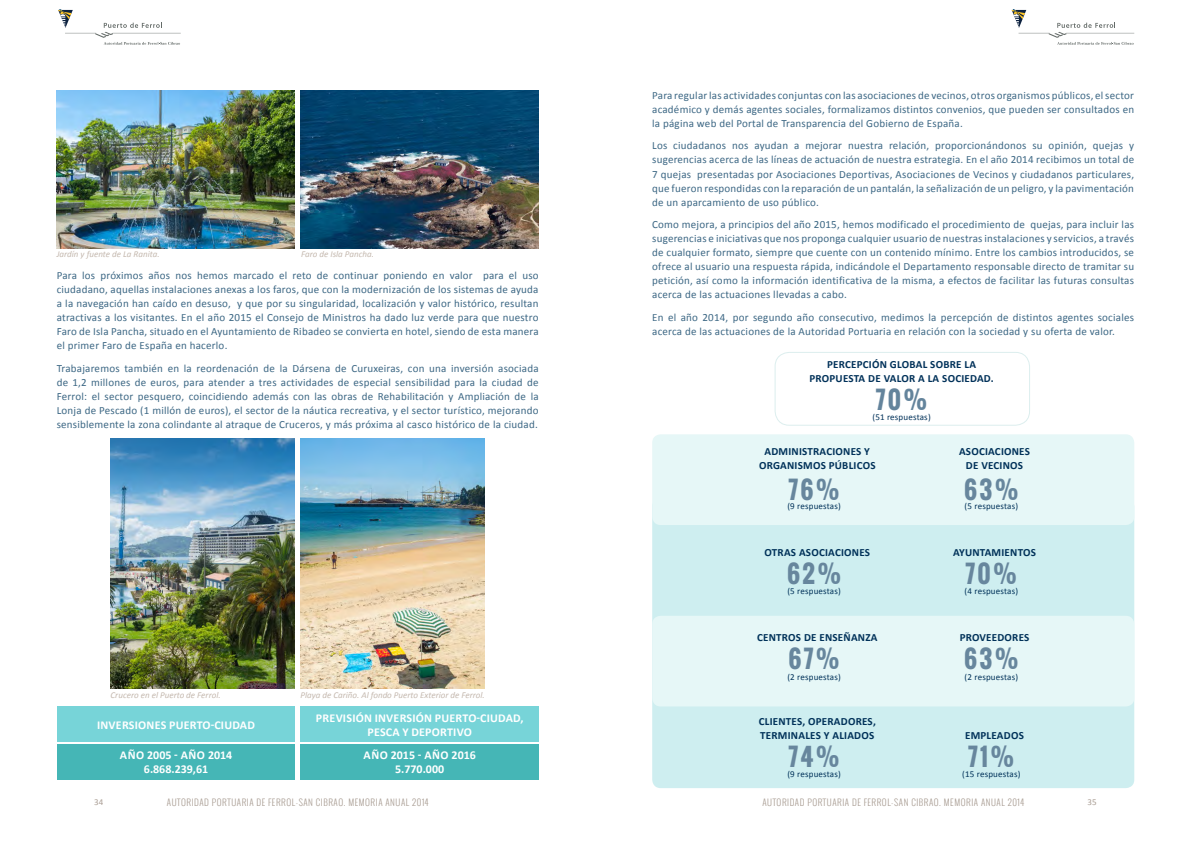
<style>
.page{position:relative;width:1191px;height:842px;background:#fff}
.page>*{position:absolute;margin:0;border:0;box-sizing:border-box;transform-origin:0 0}
.t1{font:700 24px "Oswald";letter-spacing:.1em;color:#67869d}
.t2{font:700 24px "Oswald";color:#64849c}
.t3{font:700 12px/14.4px "Calibri";letter-spacing:.02em;color:#fff}
.t4{font:700 12px/14.4px "Calibri";color:#fff;text-align:center}
.t5{font:11px/14px "Calibri";letter-spacing:.02em;color:#3c6784;text-align:justify}
.t6{font:700 11px/14px "Calibri";letter-spacing:.02em;color:#003159}
.t7{font:9px "Calibri";letter-spacing:.02em;color:#003159}
.t8{font:italic 9px "Calibri";color:#c4b8ae}
.t9{font:300 9px "Oswald";letter-spacing:.06em;color:#a99d93}
.t10{font:9px "Calibri";color:#a99d93}
</style>
<div class="page">
<svg style="left:1011px;top:10px;width:123px;height:35px"></svg>
<svg style="left:58px;top:10px;width:123px;height:35px"></svg>
<div style="left:652px;top:498px;width:482px;height:290px;background:#ceeef0;border-radius:9px"></div>
<div style="left:652px;top:434px;width:482px;height:91px;background:#e6f7f7;border-radius:9px"></div>
<div style="left:652px;top:616px;width:482px;height:90px;background:#e6f7f7;border-radius:9px"></div>
<div style="left:774px;top:352px;width:256px;height:74px;border:1px solid #dceeee;border-radius:14px"></div>
<img style="left:300px;top:438px;width:185px;height:251px">
<img style="left:300px;top:91px;width:239px;height:157px">
<img style="left:57px;top:91px;width:237px;height:157px">
<img style="left:111px;top:438px;width:184px;height:251px">
<div style="left:57px;top:706px;width:238px;height:36px;background:#77d4d8"></div>
<div style="left:300px;top:706px;width:239px;height:36px;background:#77d4d8"></div>
<div style="left:57px;top:744px;width:238px;height:35px;background:#45b6b6"></div>
<div style="left:300px;top:744px;width:239px;height:35px;background:#45b6b6"></div>
<p class="t8" style="left:57px;top:248px;width:104px">Jardín y fuente de La Ranita.</p>
<p class="t8" style="left:301px;top:248px;width:74px">Faro de Isla Pancha.</p>
<p class="t5" style="left:57px;top:268px;width:483px">Para los próximos años nos hemos marcado el reto de continuar poniendo en valor para el uso ciudadano, aquellas instalaciones anexas a los faros, que con la modernización de los sistemas de ayuda a la navegación han caído en desuso, y que por su singularidad, localización y valor histórico, resultan atractivas a los visitantes. En el año 2015 el Consejo de Ministros ha dado luz verde para que nuestro Faro de Isla Pancha, situado en el Ayuntamiento de Ribadeo se convierta en hotel, siendo de esta manera el primer Faro de España en hacerlo.</p>
<p class="t5" style="left:57px;top:361px;width:483px">Trabajaremos también en la reordenación de la Dársena de Curuxeiras, con una inversión asociada de 1,2 millones de euros, para atender a tres actividades de especial sensibilidad para la ciudad de Ferrol: el sector pesquero, coincidiendo además con las obras de Rehabilitación y Ampliación de la Lonja de Pescado (1 millón de euros), el sector de la náutica recreativa, y el sector turístico, mejorando sensiblemente la zona colindante al atraque de Cruceros, y más próxima al casco histórico de la ciudad.</p>
<p class="t8" style="left:111px;top:689px;width:112px">Crucero en el Puerto de Ferrol.</p>
<p class="t8" style="left:300px;top:689px;width:186px">Playa de Cariño. Al fondo Puerto Exterior de Ferrol.</p>
<p class="t3" style="left:97px;top:717px;width:158px">INVERSIONES PUERTO-CI UDAD</p>
<p class="t3" style="left:367px;top:710px;width:158px;text-indent:-51px">PREVISIÓN INVERSI ÓN PUERTO-CI UDAD,<br>PESCA Y DEPORTI</p>
<p class="t3" style="left:457px;top:725px;width:16px">VO</p>
<p class="t4" style="left:120px;top:748px;width:114px">AÑO 2005 - AÑO 2014<br>6.868.239,61</p>
<p class="t4" style="left:363px;top:748px;width:114px">AÑO 2015 - AÑO 2016<br>5.770.000</p>
<p class="t5" style="left:652px;top:88px;width:483px">Para regular las actividades conjuntas con las asociaciones de vecinos, otros organismos públicos, el sector académico y demás agentes sociales, formalizamos distintos convenios, que pueden ser consultados en la página web del Portal de Transparencia del Gobierno de España.</p>
<p class="t5" style="left:652px;top:139px;width:483px">Los ciudadanos nos ayudan a mejorar nuestra relación, proporcionándonos su opinión, quejas y sugerencias acerca de las líneas de actuación de nuestra estrategia. En el año 2014 recibimos un total de 7 quejas presentadas por Asociaciones Deportivas, Asociaciones de Vecinos y ciudadanos particulares, que fueron respondidas con la reparación de un pantalán, la señalización de un peligro, y la pavimentación de un aparcamiento de uso público.</p>
<p class="t5" style="left:652px;top:217px;width:483px">Como mejora, a principios del año 2015, hemos modificado el procedimiento de quejas, para incluir las sugerencias e iniciativas que nos proponga cualquier usuario de nuestras instalaciones y servicios, a través de cualquier formato, siempre que cuente con un contenido mínimo. Entre los cambios introducidos, se ofrece al usuario una respuesta rápida, indicándole el Departamento responsable directo de tramitar su petición, así como la información identificativa de la misma, a efectos de facilitar las futuras consultas acerca de las actuaciones llevadas a cabo.</p>
<p class="t5" style="left:652px;top:310px;width:483px">En el año 2014, por segundo año consecutivo, medimos la percepción de distintos agentes sociales acerca de las actuaciones de la Autoridad Portuaria en relación con la sociedad y su oferta de valor.</p>
<p class="t6" style="left:809px;top:358px;width:186px;text-align:center">PERCEPCIÓN GLOBAL SOBRE LA<br>PRO PUESTA DE VALOR A LA SOCIEDAD.</p>
<p class="t7" style="left:872px;top:411px;width:60px">(51 respuestas)</p>
<h1 class="t2" style="left:875px;top:382px;width:53px">70%</h1>
<p class="t6" style="left:759px;top:444px;width:112px;text-indent:6px">ADMINISTRACIONES Y<br>ORG</p>
<p class="t6" style="left:780px;top:458px;width:97px">ANISMOS PÚBLICOS</p>
<p class="t6" style="left:959px;top:444px;width:72px;text-align:center">ASOCIACIONES<br>DE VECINOS</p>
<h1 class="t1" style="left:788px;top:471px;width:53px">76%</h1>
<h1 class="t1" style="left:964px;top:471px;width:56px">63%</h1>
<p class="t7" style="left:964px;top:500px;width:55px">(5 respuestas)</p>
<p class="t6" style="left:764px;top:545px;width:107px">OTRAS ASOCIACIO NES</p>
<h1 class="t1" style="left:787px;top:556px;width:56px">62%</h1>
<p class="t7" style="left:787px;top:585px;width:55px">(5 respuestas)</p>
<p class="t7" style="left:787px;top:500px;width:55px">(9 respuestas)</p>
<p class="t6" style="left:953px;top:545px;width:84px">AYUNTAMIENTO S</p>
<p class="t7" style="left:964px;top:585px;width:55px">(4 respuestas)</p>
<h1 class="t1" style="left:965px;top:556px;width:53px">70%</h1>
<p class="t6" style="left:757px;top:630px;width:122px">CENTROS DE ENSEÑANZA</p>
<p class="t7" style="left:787px;top:671px;width:55px">(2 respuestas)</p>
<h1 class="t1" style="left:788px;top:641px;width:53px">67%</h1>
<p class="t6" style="left:758px;top:714px;width:119px">CLIENTES, OPERADORES,<br>TERMINALES Y ALIADOS</p>
<h1 class="t1" style="left:788px;top:738px;width:53px">74%</h1>
<p class="t6" style="left:959px;top:630px;width:71px">PROVEEDORES</p>
<h1 class="t1" style="left:964px;top:641px;width:56px">63%</h1>
<p class="t7" style="left:964px;top:671px;width:55px">(2 respuestas)</p>
<p class="t6" style="left:965px;top:728px;width:60px">EMPLEADOS</p>
<h1 class="t1" style="left:968px;top:738px;width:48px">71%</h1>
<p class="t7" style="left:787px;top:769px;width:55px">(9 respuestas)</p>
<p class="t7" style="left:962px;top:769px;width:60px">(15 respuestas)</p>
<p class="t10" style="left:94px;top:796px;width:11px">34</p>
<p class="t9" style="left:167px;top:796px;width:194px">AUTORIDAD PORTUARIA DE FERROL-SAN CIBRAO. MEMORIA</p>
<p class="t9" style="left:385px;top:796px;width:45px">ANUAL 2014</p>
<p class="t9" style="left:762px;top:796px;width:194px">AUTORIDAD PORTUARIA DE FERROL-SAN CIBRAO. MEMORIA</p>
<p class="t9" style="left:981px;top:796px;width:45px">ANUAL 2014</p>
<p class="t10" style="left:1087px;top:796px;width:11px">35</p>
</div>
